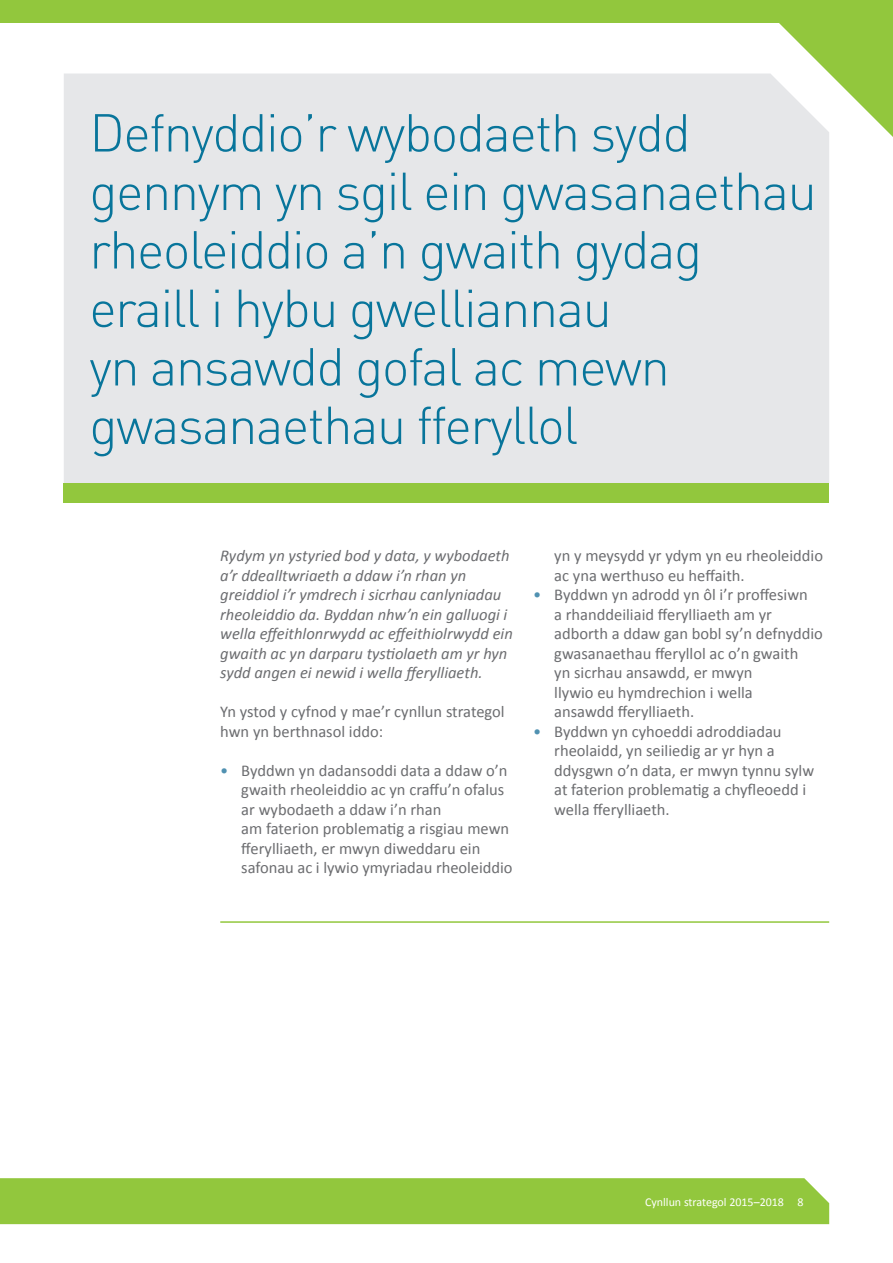
<style>
.page{position:relative;width:893px;height:1263px;background:#fff}
.page>*{position:absolute;margin:0;border:0;box-sizing:border-box;transform-origin:0 0}
.t1{font:300 52.5px/58.5px "DIN";letter-spacing:-.03em;color:#08759b}
.t2{font:16.5px/19.5px "Calibri";color:#6c6d70}
.t3{font:italic 16.5px/19.5px "Calibri";color:#6c6d70}
.t4{font:12px "Calibri";color:#fff}
.s1{color:#5091b1}
</style>
<div class="page">
<div style="left:64px;top:137px;width:765px;height:346px;background:#e6e7e9"></div>
<svg style="left:0;top:0;width:893px;height:137px;fill:#e6e7e9"></svg>
<div style="left:0;top:0;width:876px;height:22px;background:#92c73d"></div>
<div style="left:64px;top:483px;width:765px;height:19px;background:#92c73d"></div>
<hr style="left:220px;top:921px;width:609px;height:2px;background:#92c73d">
<div style="left:0;top:1178px;width:829px;height:46px;background:#92c73d"></div>
<h1 class="t1" style="left:89px;top:103px;width:729px">Defnyddio’r wybodaeth sydd gennym yn sgil ein gwasanaethau rheoleiddio a’n gwaith gydag eraill i hybu gwelliannau<br>yn ansawdd gofal ac mewn gwasanaethau fferyllol</h1>
<p class="t3" style="left:220px;top:545px;width:294px">Rydym yn ystyried bod y data, y wybodaeth a’r ddealltwriaeth a ddaw i’n rhan yn greiddiol i’r ymdrech i sicrhau canlyniadau rheoleiddio da. Byddan nhw’n ein galluogi i wella effeithlonrwydd ac effeithiolrwydd ein gwaith ac yn darparu tystiolaeth am yr hyn sydd angen ei newid i wella fferylliaeth.</p>
<p class="t2" style="left:220px;top:702px;width:286px">Yn ystod y cyfnod y mae’r cynllun strategol hwn yn berthnasol iddo:</p>
<p class="t2" style="left:241px;top:760px;width:273px;text-indent:-21px"><span class="s1">•</span> Byddwn yn dadansoddi data a ddaw o’n gwaith rheoleiddio ac yn craffu’n ofalus ar wybodaeth a ddaw i’n rhan<br>am faterion problematig a risgiau mewn fferylliaeth, er mwyn diweddaru ein safonau ac i lywio ymyriadau rheoleiddio</p>
<p class="t2" style="left:554px;top:546px;width:270px">yn y meysydd yr ydym yn eu rheoleiddio ac yna werthuso eu heffaith.</p>
<p class="t2" style="left:554px;top:585px;width:270px;text-indent:-21px"><span class="s1">•</span> Byddwn yn adrodd yn ôl i’r proffesiwn<br>a rhanddeiliaid fferylliaeth am yr adborth a ddaw gan bobl sy’n defnyddio gwasanaethau fferyllol ac o’n gwaith<br>yn sicrhau ansawdd, er mwyn<br>llywio eu hymdrechion i wella<br>ansawdd fferylliaeth.</p>
<p class="t2" style="left:554px;top:721px;width:261px;text-indent:-21px"><span class="s1">•</span> Byddwn yn cyhoeddi adroddiadau rheolaidd, yn seiliedig ar yr hyn a ddysgwn o’n data, er mwyn tynnu sylw at faterion problematig a chyfleoedd i wella fferylliaeth.</p>
<p class="t4" style="left:645px;top:1194px;width:160px">Cynllun strategol 2015–2018 8</p>
</div>
